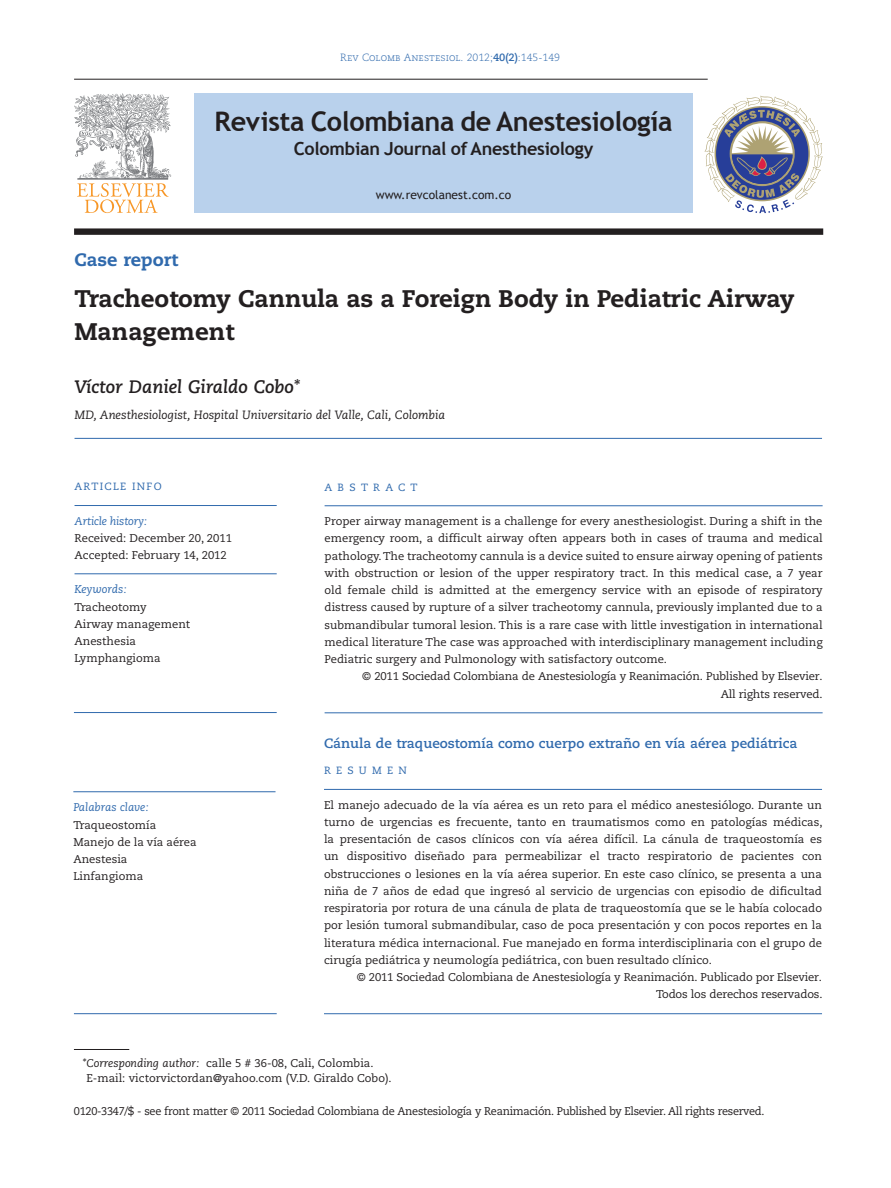
<style>
.page{position:relative;width:891px;height:1188px;background:#fff}
.page>*{position:absolute;margin:0;border:0;box-sizing:border-box;transform-origin:0 0}
.t1{font:700 27px "Trebuchet MS";letter-spacing:-.015em;color:#231f20}
.t2{font:800 24px/33px "Caecilia LT Std";color:#231f20}
.t3{font:700 18px "Trebuchet MS";letter-spacing:-.015em;color:#231f20}
.t4{font:italic 700 18px "Caecilia LT Std";color:#231f20}
.t5{font:800 18px "Caecilia LT Std";color:#306aad}
.t6{font:700 13.5px "Caecilia LT Std";color:#306aad}
.t7{font:italic 12px "Caecilia LT Std";color:#231f20}
.t8{font:12px "Trebuchet MS";color:#231f20}
.t9{font:11.25px/17.2px "Caecilia LT Std";letter-spacing:-.015em;color:#231f20}
.t10{font:italic 11.25px "Caecilia LT Std";letter-spacing:-.01em;color:#306aad}
.t11{font:300 10.5px "Caecilia LT Std";color:#306aad}
.t12{font:10.5px "Caecilia LT Std";letter-spacing:.5em;color:#306aad}
.t13{font:10.5px "Caecilia LT Std";letter-spacing:.125em;color:#306aad}
.s1{font-weight:700}
.s2{font-style:italic}
</style>
<div class="page">
<div style="left:74px;top:228px;width:748px;height:7px;background:#231f20"></div>
<hr style="left:74px;top:79px;width:633px;height:1px;background:#231f20">
<svg style="left:74px;top:93px;width:97px;height:120px"></svg>
<div style="left:194px;top:94px;width:498px;height:119px;background:#b9d1ec"></div>
<svg style="left:704px;top:95px;width:119px;height:118px"></svg>
<hr style="left:74px;top:438px;width:747px;height:1px;background:#306aad">
<hr style="left:74px;top:505px;width:202px;height:1px;background:#306aad">
<hr style="left:74px;top:573px;width:202px;height:1px;background:#306aad">
<hr style="left:324px;top:505px;width:498px;height:1px;background:#306aad">
<hr style="left:324px;top:712px;width:498px;height:1px;background:#306aad">
<hr style="left:74px;top:1049px;width:55px;height:1px;background:#231f20">
<hr style="left:74px;top:712px;width:202px;height:1px;background:#306aad">
<hr style="left:74px;top:1013px;width:202px;height:1px;background:#306aad">
<hr style="left:324px;top:789px;width:497px;height:1px;background:#306aad">
<hr style="left:324px;top:1013px;width:497px;height:1px;background:#306aad">
<hr style="left:73px;top:791px;width:202px;height:1px;background:#306aad">
<p class="t11" style="left:340px;top:51px;width:221px">Rev Colomb Anestesiol. 2012;<span class="s1">40(2)</span>:145-149</p>
<h1 class="t1" style="left:214px;top:104px;width:459px">Revista Colombiana de Anestesiología</h1>
<h3 class="t3" style="left:293px;top:137px;width:301px">Colombian Journal of Anesthesiology</h3>
<p class="t8" style="left:375px;top:187px;width:137px">www.revcolanest.com.co</p>
<h3 class="t5" style="left:74px;top:248px;width:105px">Case report</h3>
<h2 class="t2" style="left:74px;top:282px;width:721px">Tracheotomy Cannula as a Foreign Body in Pediatric Airway<br>Management</h2>
<h3 class="t4" style="left:74px;top:376px;width:227px">Víctor Daniel Giraldo Cobo*</h3>
<p class="t7" style="left:74px;top:408px;width:372px">MD, Anesthesiologist, Hospital Universitario del Valle, Cali, Colombia</p>
<p class="t13" style="left:74px;top:480px;width:89px">ARTICLE INFO</p>
<p class="t10" style="left:74px;top:514px;width:74px">Article history:</p>
<p class="t9" style="left:74px;top:529px;width:159px">Received: December 20, 2011<br>Accepted: February 14, 2012</p>
<p class="t10" style="left:74px;top:583px;width:53px">Keywords:</p>
<p class="t9" style="left:74px;top:598px;width:117px">Tracheotomy<br>Airway management<br>Anesthesia<br>Lymphangioma</p>
<p class="t10" style="left:73px;top:801px;width:77px">Palabras clave:</p>
<p class="t9" style="left:73px;top:816px;width:125px">Traqueostomía<br>Manejo de la vía aérea<br>Anestesia<br>Linfangioma</p>
<p class="t12" style="left:324px;top:481px;width:94px">ABSTRACT</p>
<p class="t9" style="left:324px;top:513px;width:499px;text-align:justify">Proper airway management is a challenge for every anesthesiologist. During a shift in the emergency room, a difficult airway often appears both in cases of trauma and medical pathology. The tracheotomy cannula is a device suited to ensure airway opening of patients with obstruction or lesion of the upper respiratory tract. In this medical case, a 7 year old female child is admitted at the emergency service with an episode of respiratory distress caused by rupture of a silver tracheotomy cannula, previously implanted due to a submandibular tumoral lesion. This is a rare case with little investigation in international medical literature The case was approached with interdisciplinary management including Pediatric surgery and Pulmonology with satisfactory outcome.</p>
<p class="t9" style="left:362px;top:668px;width:461px;text-align:right">© 2011 Sociedad Colombiana de Anestesiología y Reanimación. Published by Elsevier.<br>All rights reserved.</p>
<p class="t6" style="left:324px;top:736px;width:475px">Cánula de traqueostomía como cuerpo extraño en vía aérea pediátrica</p>
<p class="t12" style="left:324px;top:764px;width:84px">RESUMEN</p>
<p class="t9" style="left:324px;top:796px;width:499px;text-align:justify">El manejo adecuado de la vía aérea es un reto para el médico anestesiólogo. Durante un turno de urgencias es frecuente, tanto en traumatismos como en patologías médicas, la presentación de casos clínicos con vía aérea difícil. La cánula de traqueostomía es un dispositivo diseñado para permeabilizar el tracto respiratorio de pacientes con obstrucciones o lesiones en la vía aérea superior. En este caso clínico, se presenta a una niña de 7 años de edad que ingresó al servicio de urgencias con episodio de dificultad respiratoria por rotura de una cánula de plata de traqueostomía que se le había colocado por lesión tumoral submandibular, caso de poca presentación y con pocos reportes en la literatura médica internacional. Fue manejado en forma interdisciplinaria con el grupo de cirugía pediátrica y neumología pediátrica, con buen resultado clínico.</p>
<p class="t9" style="left:356px;top:969px;width:467px;text-align:right">© 2011 Sociedad Colombiana de Anestesiología y Reanimación. Publicado por Elsevier.<br>Todos los derechos reservados.</p>
<p class="t9" style="left:86px;top:1055px;width:306px;line-height:15px;text-indent:-4px"><span class="s2">*Corresponding author:</span> calle 5 # 36-08, Cali, Colombia.<br>E-mail: victorvictordan@yahoo.com (V.D. Giraldo Cobo).</p>
<p class="t9" style="left:74px;top:1102px;width:691px">0120-3347/$ - see front matter © 2011 Sociedad Colombiana de Anestesiología y Reanimación. Published by Elsevier. All rights reserved.</p>
</div>
